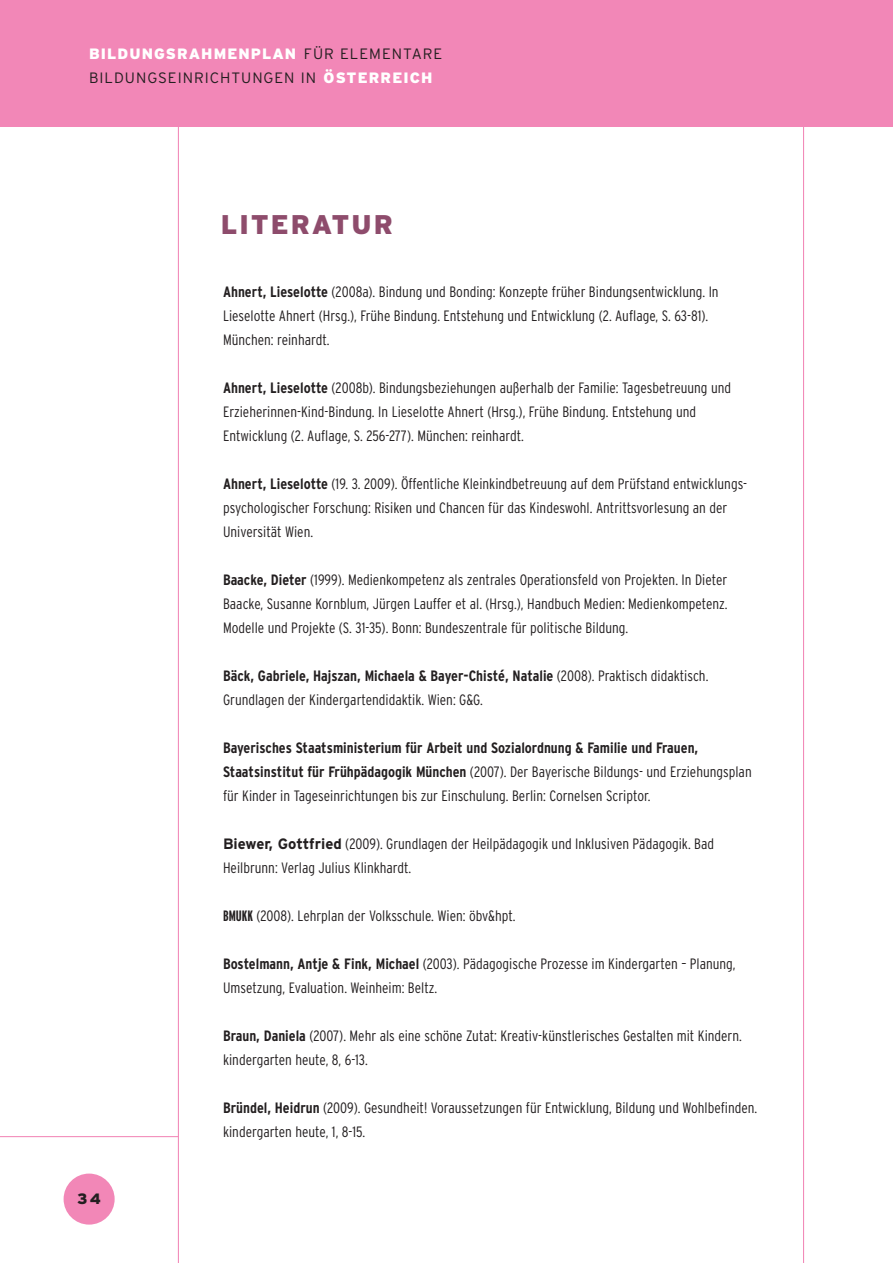
<style>
.page{position:relative;width:893px;height:1263px;background:#fff}
.page>*{position:absolute;margin:0;border:0;box-sizing:border-box;transform-origin:0 0}
.t1{font:900 27px "Interstate";letter-spacing:.07em;color:#8e4c6c}
.t2{font:300 condensed 15px/24px "Interstate";color:#231f20}
.t3{font:300 15px/24px "Interstate";letter-spacing:.065em;color:#231f20}
.t4{font:900 15px "Interstate";color:#231f20}
.s1{font-weight:900;color:#fff}
.s2{font-weight:700}
.s3{font-weight:700;font-stretch:normal}
.s4{font-weight:700;font-stretch:extra-condensed}
</style>
<div class="page">
<div style="left:0;top:0;width:893px;height:126px;background:#f287b7"></div>
<div style="left:64px;top:1174px;width:51px;height:51px;background:#f287b7;border-radius:50%"></div>
<hr style="left:803px;top:126px;width:1px;height:1137px;background:#f287b7">
<hr style="left:0;top:1136px;width:178px;height:1px;background:#f287b7">
<hr style="left:178px;top:126px;width:1px;height:1137px;background:#f287b7">
<p class="t3" style="left:89px;top:43px;width:355px"><span class="s1">BILDUNGSRAHMENPLAN</span> FÜR ELEMENTARE<br>BILDUNGSEINRICHTUNGEN IN <span class="s1">ÖSTERREICH</span></p>
<h1 class="t1" style="left:221px;top:215px;width:174px">LITERATUR</h1>
<p class="t4" style="left:77px;top:1193px;width:25px">34</p>
<p class="t2" style="left:223px;top:281px;width:497px"><span class="s2">Ahnert, Lieselotte</span> (2008a). Bindung und Bonding: Konzepte früher Bindungsentwicklung. In<br>Lieselotte Ahnert (Hrsg.), Frühe Bindung. Entstehung und Entwicklung (2. Auflage, S. 63-81).<br>München: reinhardt.</p>
<p class="t2" style="left:223px;top:377px;width:510px"><span class="s2">Ahnert, Lieselotte</span> (2008b). Bindungsbeziehungen außerhalb der Familie: Tagesbetreuung und<br>Erzieherinnen-Kind-Bindung. In Lieselotte Ahnert (Hrsg.), Frühe Bindung. Entstehung und<br>Entwicklung (2. Auflage, S. 256-277). München: reinhardt.</p>
<p class="t2" style="left:223px;top:473px;width:526px"><span class="s2">Ahnert, Lieselotte</span> (19. 3. 2009). Öffentliche Kleinkindbetreuung auf dem Prüfstand entwicklungs&shy;psychologischer Forschung: Risiken und Chancen für das Kindeswohl. Antrittsvorlesung an der<br>Universität Wien.</p>
<p class="t2" style="left:223px;top:569px;width:506px;text-align:justify"><span class="s2">Baacke, Dieter</span> (1999). Medienkompetenz als zentrales Operationsfeld von Projekten. In Dieter Baacke, Susanne Kornblum, Jürgen Lauffer et al. (Hrsg.), Handbuch Medien: Medienkompetenz.<br>Modelle und Projekte (S. 31-35). Bonn: Bundeszentrale für politische Bildung.</p>
<p class="t2" style="left:223px;top:665px;width:487px"><span class="s2">Bäck, Gabriele, Hajszan, Michaela &amp; Bayer-Chisté, Natalie</span> (2008). Praktisch didaktisch.<br>Grundlagen der Kindergartendidaktik. Wien: G&amp;G.</p>
<p class="t2" style="left:223px;top:737px;width:530px"><span class="s2">Bayerisches Staatsministerium für Arbeit und Sozialordnung &amp; Familie und Frauen,<br>Staatsinstitut für Frühpädagogik München</span> (2007). Der Bayerische Bildungs- und Erziehungsplan für Kinder in Tageseinrichtungen bis zur Einschulung. Berlin: Cornelsen Scriptor.</p>
<p class="t2" style="left:223px;top:833px;width:493px"><span class="s3">Biewer, Gottfried</span> (2009). Grundlagen der Heilpädagogik und Inklusiven Pädagogik. Bad<br>Heilbrunn: Verlag Julius Klinkhardt.</p>
<p class="t2" style="left:223px;top:905px;width:294px"><span class="s4">BMUKK</span> (2008). Lehrplan der Volksschule. Wien: öbv&amp;hpt.</p>
<p class="t2" style="left:223px;top:953px;width:514px"><span class="s2">Bostelmann, Antje &amp; Fink, Michael</span> (2003). Pädagogische Prozesse im Kindergarten – Planung,<br>Umsetzung, Evaluation. Weinheim: Beltz.</p>
<p class="t2" style="left:223px;top:1025px;width:520px"><span class="s2">Braun, Daniela</span> (2007). Mehr als eine schöne Zutat: Kreativ-künstlerisches Gestalten mit Kindern. kindergarten heute, 8, 6-13.</p>
<p class="t2" style="left:223px;top:1097px;width:536px"><span class="s2">Bründel, Heidrun</span> (2009). Gesundheit! Voraussetzungen für Entwicklung, Bildung und Wohlbefinden. kindergarten heute, 1, 8-15.</p>
</div>
